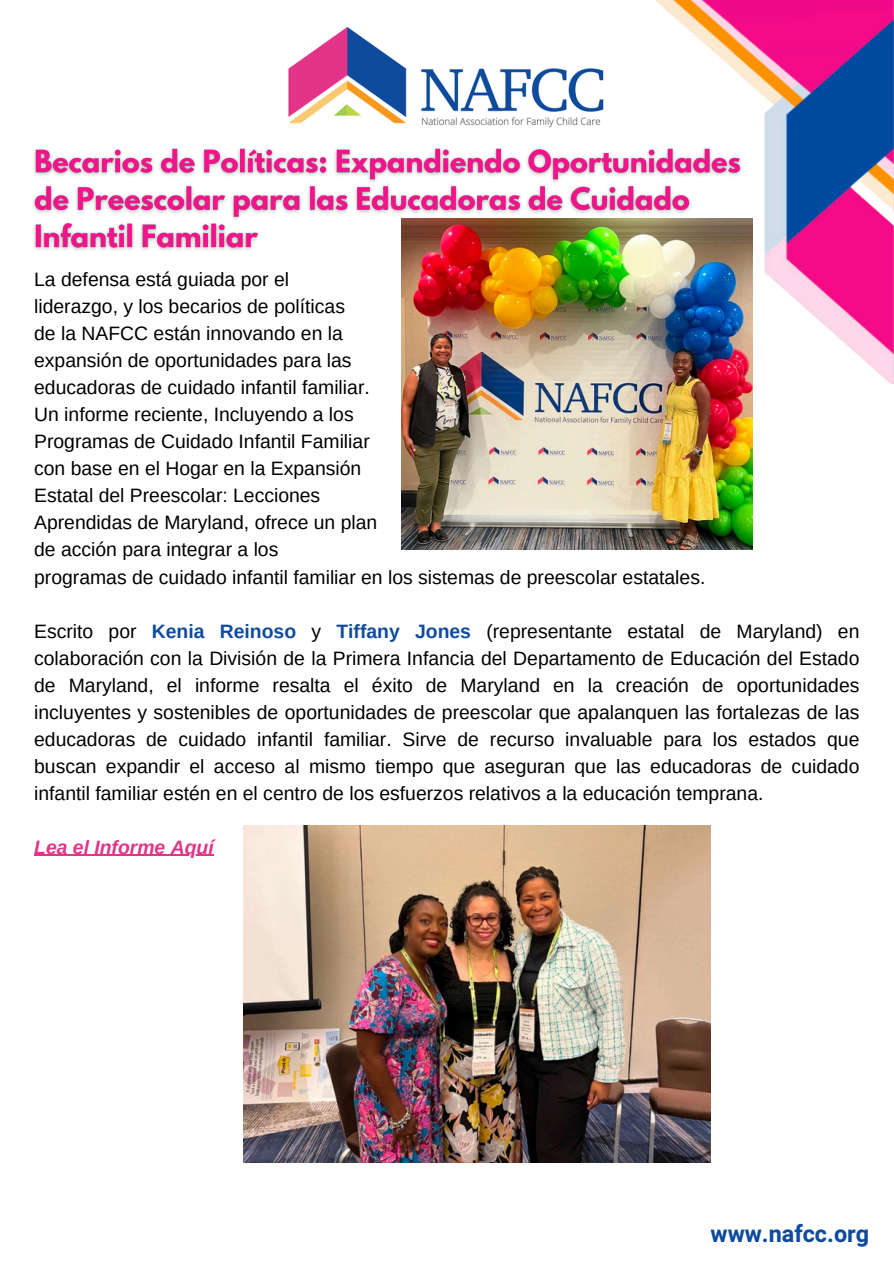
<style>
.page{position:relative;width:894px;height:1264px;background:#fff}
.page>*{position:absolute;margin:0;border:0;box-sizing:border-box;transform-origin:0 0}
.t1{font:700 23.4px "Heebo";color:#0f4b9d}
.t2{font:19.35px/27px "Arimo";color:#000;text-align:justify}
.t3{font:italic 700 19.35px "Arimo";color:#e23488}
.s1{font-weight:700;color:#0f4b9d}
</style>
<div class="page">
<hr style="left:34px;top:854px;width:180px;height:1px;background:#e23488">
<img style="left:655px;top:0;width:237px;height:384px">
<img style="left:288px;top:26px;width:316px;height:102px">
<img style="left:401px;top:218px;width:351px;height:331px">
<img style="left:243px;top:826px;width:467px;height:336px">
<img style="left:33px;top:142px;width:716px;height:116px">
<p class="t2" style="left:34px;top:266px;width:256px">La defensa está guiada por el</p>
<p class="t2" style="left:34px;top:293px;width:312px">liderazgo, y los becarios de políticas</p>
<p class="t2" style="left:34px;top:320px;width:310px">de la NAFCC están innovando en la</p>
<p class="t2" style="left:34px;top:347px;width:319px">expansión de oportunidades para las</p>
<p class="t2" style="left:34px;top:374px;width:337px">educadoras de cuidado infantil familiar.</p>
<p class="t2" style="left:34px;top:401px;width:321px">Un informe reciente, Incluyendo a los</p>
<p class="t2" style="left:34px;top:428px;width:337px">Programas de Cuidado Infantil Familiar</p>
<p class="t2" style="left:34px;top:455px;width:328px">con base en el Hogar en la Expansión</p>
<p class="t2" style="left:34px;top:482px;width:287px">Estatal del Preescolar: Lecciones</p>
<p class="t2" style="left:34px;top:509px;width:344px">Aprendidas de Maryland, ofrece un plan</p>
<p class="t2" style="left:34px;top:536px;width:246px">de acción para integrar a los</p>
<p class="t2" style="left:34px;top:563px;width:672px">programas de cuidado infantil familiar en los sistemas de preescolar estatales.</p>
<p class="t2" style="left:34px;top:617px;width:826px">Escrito por <span class="s1">Kenia Reinoso</span> y <span class="s1">Tiffany Jones</span> (representante estatal de Maryland) en colaboración con la División de la Primera Infancia del Departamento de Educación del Estado de Maryland, el informe resalta el éxito de Maryland en la creación de oportunidades incluyentes y sostenibles de oportunidades de preescolar que apalanquen las fortalezas de las educadoras de cuidado infantil familiar. Sirve de recurso invaluable para los estados que buscan expandir el acceso al mismo tiempo que aseguran que las educadoras de cuidado infantil familiar estén en el centro de los esfuerzos relativos a la educación temprana.</p>
<p class="t3" style="left:34px;top:836px;width:181px">Lea el Informe Aquí</p>
<p class="t1" style="left:710px;top:1217px;width:160px">www.nafcc.org</p>
</div>
